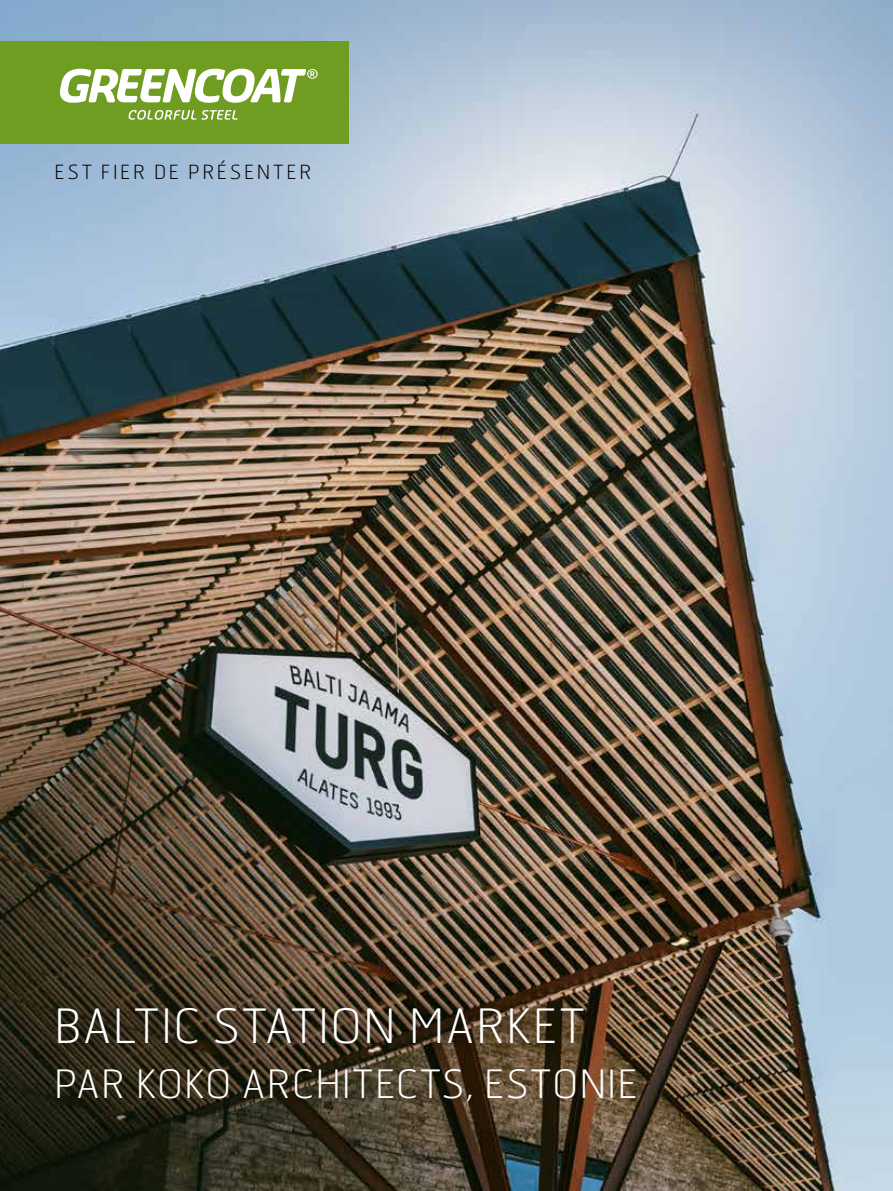
<style>
.page{position:relative;width:893px;height:1191px;background:#fff}
.page>*{position:absolute;margin:0;border:0;box-sizing:border-box;transform-origin:0 0}
.t1{font:100 47.25px "Hermes FB";letter-spacing:.035em;color:#fff}
.t2{font:100 39px "Hermes FB";letter-spacing:.03em;color:#fff}
.t3{font:100 19.5px "Hermes FB";letter-spacing:.145em;color:#000}
</style>
<div class="page">
<img style="left:0;top:0;width:893px;height:1191px">
<div style="left:0;top:41px;width:348px;height:102px;background:#6f9d21"></div>
<div style="left:44px;top:993px;width:553px;height:64px;background:#000;opacity:.91"></div>
<svg style="left:60px;top:69px;width:258px;height:34px"></svg>
<svg style="left:129px;top:110px;width:109px;height:10px"></svg>
<p class="t3" style="left:54px;top:159px;width:258px">EST FIER DE PRÉSENTER</p>
<p class="t1" style="left:54px;top:996px;width:531px">BALTIC STATION MARKET</p>
<p class="t2" style="left:54px;top:1059px;width:585px">PAR KOKO ARCHITECTS, ESTONIE</p>
</div>
